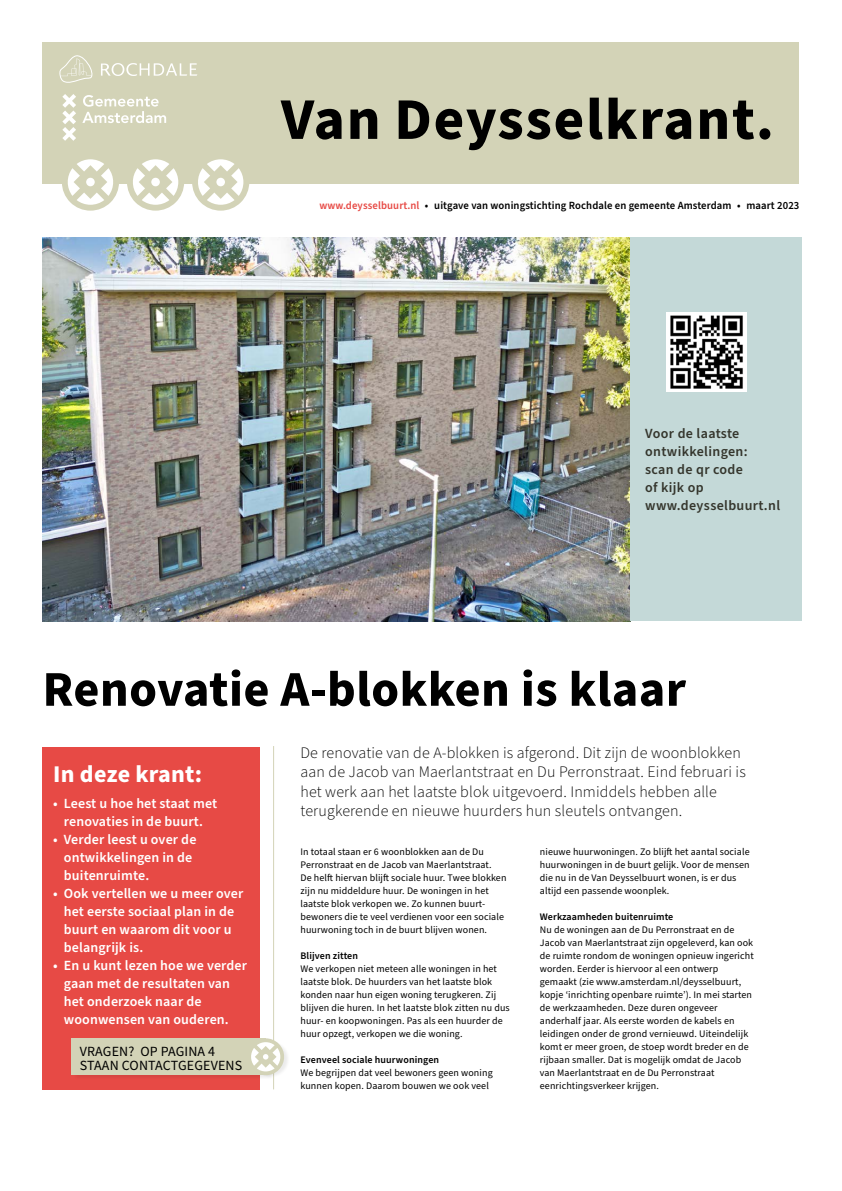
<style>
.page{position:relative;width:842px;height:1191px;background:#fff}
.page>*{position:absolute;margin:0;border:0;box-sizing:border-box;transform-origin:0 0}
.t1{font:700 59px "Source Sans Pro";letter-spacing:.03em;color:#000}
.KOP50{font:700 50px "Source Sans Pro";letter-spacing:.01em;color:#000}
.KOP24{font:700 24px "Source Sans Pro";letter-spacing:.01em;color:#fff}
.lead{font:300 16px/19.5px "Source Sans Pro";letter-spacing:.01em;color:#000}
.plat_15_diap_b{font:600 14px/18px "Source Sans Pro";letter-spacing:.01em;color:#fff}
.stream{font:600 14px/18px "Source Sans Pro";letter-spacing:.025em;color:#35362d}
.kap_label{font:14px/14px "Source Sans Pro";letter-spacing:.01em;color:#000}
.TK16{font:600 11px "Source Sans Pro";letter-spacing:.01em;color:#000}
.plat{font:10px/13px "Source Sans Pro";letter-spacing:.01em;color:#000}
.TK10{font:600 10px "Source Sans Pro";letter-spacing:.01em;color:#000}
.s1{color:#e74a45}
</style>
<div class="page">
<div style="left:43px;top:747px;width:217px;height:342px;background:#e74a45"></div>
<div style="left:43px;top:42px;width:756px;height:142px;background:#d3d3b7"></div>
<svg style="left:62px;top:159px;width:187px;height:52px"></svg>
<svg style="left:82px;top:95px;width:84px;height:28px"></svg>
<svg style="left:62px;top:94px;width:14px;height:47px"></svg>
<svg style="left:101px;top:63px;width:96px;height:13px"></svg>
<svg style="left:59px;top:55px;width:33px;height:28px"></svg>
<img style="left:43px;top:237px;width:587px;height:384px">
<div style="left:630px;top:237px;width:171px;height:384px;background:#c4d9d8"></div>
<img style="left:666px;top:313px;width:80px;height:78px">
<hr style="left:273px;top:746px;width:1px;height:343px;background:#d3d3b7">
<div style="left:73px;top:1037px;width:201px;height:43px;background:#dd4742"></div>
<div style="left:71px;top:1038px;width:194px;height:37px;background:#d3d3b7"></div>
<div style="left:252px;top:1040px;width:38px;height:38px;background:#000;opacity:.08"></div>
<svg style="left:251px;top:1038px;width:35px;height:37px"></svg>
<p class="t1" style="left:281px;top:79px;width:494px">Van Deysselkrant.</p>
<p class="TK16" style="left:319px;top:198px;width:482px"><span class="s1">www.deysselbuurt.nl</span> • uitgave van woningstichting Rochdale en gemeente Amsterdam • maart 2023</p>
<p class="stream" style="left:645px;top:424px;width:104px">Voor de laatste ontwikkelingen:</p>
<p class="stream" style="left:645px;top:460px;width:99px">scan de qr code</p>
<p class="stream" style="left:645px;top:478px;width:60px">of kijk op</p>
<p class="stream" style="left:645px;top:496px;width:136px">www.deysselbuurt.nl</p>
<p class="KOP50" style="left:43px;top:655px;width:645px">Renovatie A-blokken is klaar</p>
<p class="lead" style="left:300px;top:743px;width:447px">De renovatie van de A-blokken is afgerond. Dit zijn de woonblokken aan de Jacob van Maerlantstraat en Du Perronstraat. Eind februari is het werk aan het laatste blok uitgevoerd. Inmiddels hebben alle terugkerende en nieuwe huurders hun sleutels ontvangen.</p>
<p class="plat" style="left:300px;top:845px;width:193px">In totaal staan er 6 woonblokken aan de Du<br>Perronstraat en de Jacob van Maerlantstraat.</p>
<p class="plat" style="left:300px;top:871px;width:207px">De helft hiervan blijft sociale huur. Twee blokken</p>
<p class="plat" style="left:300px;top:884px;width:190px">zijn nu middeldure huur. De woningen in het</p>
<p class="plat" style="left:300px;top:897px;width:186px">laatste blok verkopen we. Zo kunnen buurt-</p>
<p class="plat" style="left:300px;top:910px;width:205px">bewoners die te veel verdienen voor een sociale huurwoning toch in de buurt blijven wonen.</p>
<p class="TK10" style="left:300px;top:949px;width:59px">Blijven zitten</p>
<p class="plat" style="left:300px;top:962px;width:211px">We verkopen niet meteen alle woningen in het laatste blok. De huurders van het laatste blok konden naar hun eigen woning terugkeren. Zij blijven die huren. In het laatste blok zitten nu dus huur- en koopwoningen. Pas als een huurder de</p>
<p class="plat" style="left:300px;top:1027px;width:164px">huur opzegt, verkopen we die woning.</p>
<p class="TK10" style="left:300px;top:1053px;width:140px">Evenveel sociale huurwoningen</p>
<p class="plat" style="left:300px;top:1066px;width:194px">We begrijpen dat veel bewoners geen woning kunnen kopen. Daarom bouwen we ook veel</p>
<p class="KOP24" style="left:53px;top:757px;width:150px">In deze krant:</p>
<p class="plat_15_diap_b" style="left:53px;top:795px;width:165px;text-align:center">• Leest u hoe het staat met renovaties in de buurt.</p>
<p class="plat_15_diap_b" style="left:64px;top:831px;width:134px;text-indent:-11px">• Verder leest u over de ontwikkelingen in de buitenruimte.</p>
<p class="plat_15_diap_b" style="left:64px;top:885px;width:181px;text-indent:-11px">• Ook vertellen we u meer over het eerste sociaal plan in de buurt en waarom dit voor u belangrijk is.</p>
<p class="plat_15_diap_b" style="left:64px;top:957px;width:185px;text-indent:-11px">• En u kunt lezen hoe we verder gaan met de resultaten van het onderzoek naar de woonwensen van ouderen.</p>
<p class="plat" style="left:540px;top:845px;width:211px">nieuwe huurwoningen. Zo blijft het aantal sociale huurwoningen in de buurt gelijk. Voor de mensen die nu in de Van Deysselbuurt wonen, is er dus altijd een passende woonplek.</p>
<p class="TK10" style="left:540px;top:910px;width:135px">Werkzaamheden buitenruimte</p>
<p class="plat" style="left:540px;top:923px;width:196px">Nu de woningen aan de Du Perronstraat en de</p>
<p class="plat" style="left:540px;top:936px;width:215px">Jacob van Maerlantstraat zijn opgeleverd, kan ook de ruimte rondom de woningen opnieuw ingericht worden. Eerder is hiervoor al een ontwerp gemaakt (zie www.amsterdam.nl/deysselbuurt, kopje ‘inrichting openbare ruimte’). In mei starten de werkzaamheden. Deze duren ongeveer anderhalf jaar. Als eerste worden de kabels en leidingen onder de grond vernieuwd. Uiteindelijk komt er meer groen, de stoep wordt breder en de rijbaan smaller. Dat is mogelijk omdat de Jacob van Maerlantstraat en de Du Perronstraat eenrichtingsverkeer krijgen.</p>
<p class="kap_label" style="left:80px;top:1044px;width:164px">VRAGEN? OP PAGINA 4<br>STAAN CONTACTGEGEVENS</p>
</div>
